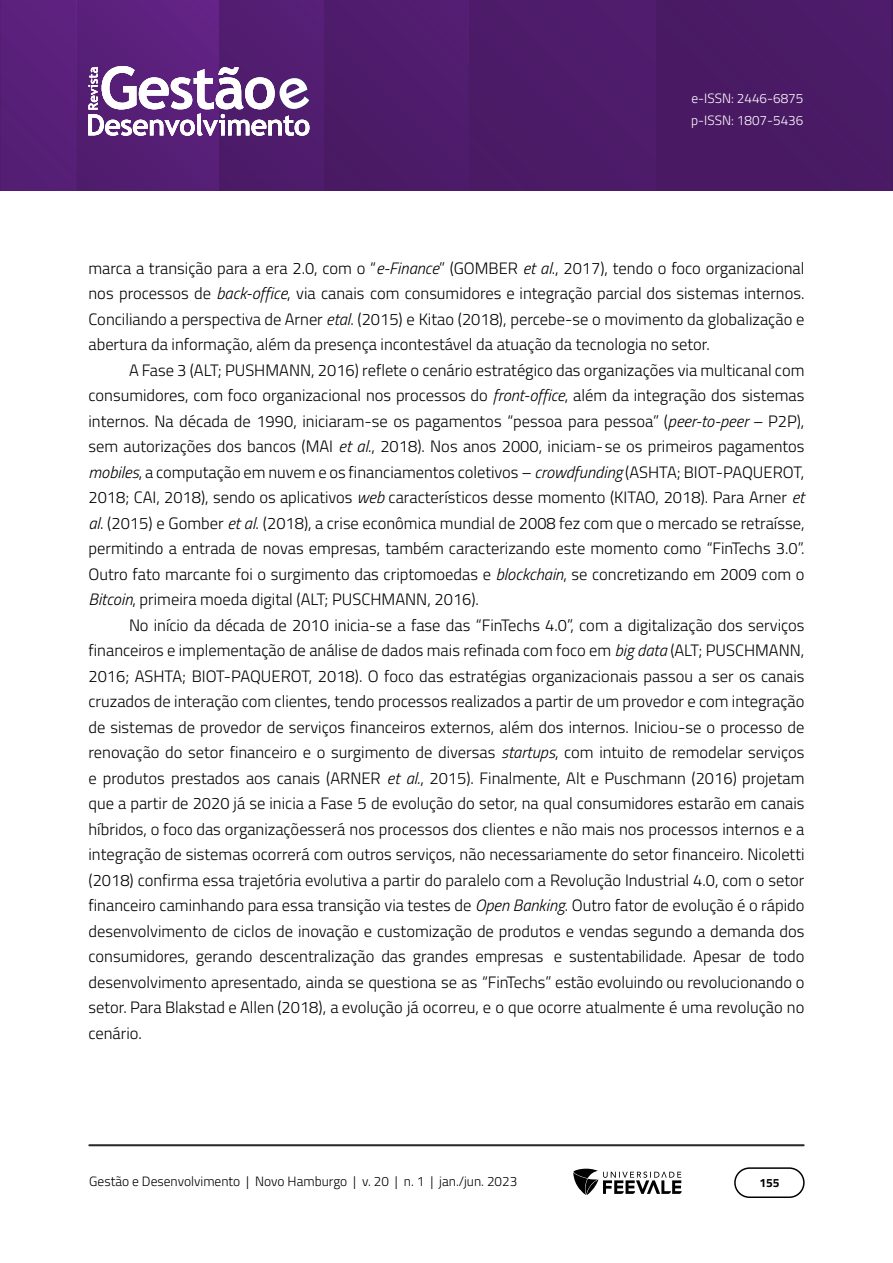
<style>
.page{position:relative;width:893px;height:1263px;background:#fff}
.page>*{position:absolute;margin:0;border:0;box-sizing:border-box;transform-origin:0 0}
.Corpo_de_texto{font:300 16.5px/25.5px "Titillium Web";color:#000;text-align:justify}
.t1{font:300 13.5px "Titillium Web";color:#000}
.t2{font:300 13.5px/22.5px "Titillium Web";color:#fff}
.t3{font:700 12px "Titillium Web";color:#000}
.s1{font-style:italic}
</style>
<div class="page">
<img style="left:0;top:0;width:890px;height:191px">
<hr style="left:219px;top:0;width:1px;height:191px;background:#4f1d6d">
<img style="left:76px;top:0;width:1px;height:191px">
<hr style="left:657px;top:0;width:1px;height:191px;background:#491a63">
<hr style="left:89px;top:1144px;width:715px;height:2px;background:#282828">
<div style="left:734px;top:1167px;width:71px;height:31px;border:2px solid #000;border-radius:15px"></div>
<svg style="left:573px;top:1169px;width:109px;height:26px"></svg>
<svg style="left:88px;top:66px;width:221px;height:70px"></svg>
<p class="t2" style="left:691px;top:86px;width:114px">e-ISSN: 2446-6875 p-ISSN: 1807-5436</p>
<p class="Corpo_de_texto" style="left:88px;top:254px;width:717px">marca a transição para a era 2.0, com o “<span class="s1">e-Finance</span>” (GOMBER <span class="s1">et al</span>., 2017), tendo o foco organizacional nos processos de <span class="s1">back-office</span>, via canais com consumidores e integração parcial dos sistemas internos.<br>Conciliando a perspectiva de Arner <span class="s1">et al</span>. (2015) e Kitao (2018), percebe-se o movimento da globalização e abertura da informação, além da presença incontestável da atuação da tecnologia no setor.</p>
<p class="Corpo_de_texto" style="left:88px;top:356px;width:717px;text-indent:40px">A Fase 3 (ALT; PUSHMANN, 2016) reflete o cenário estratégico das organizações via multicanal com consumidores, com foco organizacional nos processos do <span class="s1">front-office</span>, além da integração dos sistemas internos. Na década de 1990, iniciaram-se os pagamentos “pessoa para pessoa” (<span class="s1">peer-to-peer</span> – P2P), sem autorizações dos bancos (MAI <span class="s1">et al</span>., 2018). Nos anos 2000, iniciam- se os primeiros pagamentos <span class="s1">mobiles</span>, a computação em nuvem e os financiamentos coletivos – <span class="s1">crowdfunding</span> (ASHTA; BIOT-PAQUEROT, 2018; CAI, 2018), sendo os aplicativos <span class="s1">web</span> característicos desse momento (KITAO, 2018). Para Arner <span class="s1">et al</span>. (2015) e Gomber <span class="s1">et al</span>. (2018), a crise econômica mundial de 2008 fez com que o mercado se retraísse, permitindo a entrada de novas empresas, também caracterizando este momento como “FinTechs 3.0”.<br>Outro fato marcante foi o surgimento das criptomoedas e <span class="s1">blockchain</span>, se concretizando em 2009 com o <span class="s1">Bitcoin</span>, primeira moeda digital (ALT; PUSCHMANN, 2016).</p>
<p class="Corpo_de_texto" style="left:88px;top:611px;width:717px;text-indent:40px">No início da década de 2010 inicia-se a fase das “FinTechs 4.0”, com a digitalização dos serviços financeiros e implementação de análise de dados mais refinada com foco em <span class="s1">big data</span> (ALT; PUSCHMANN, 2016; ASHTA; BIOT-PAQUEROT, 2018). O foco das estratégias organizacionais passou a ser os canais cruzados de interação com clientes, tendo processos realizados a partir de um provedor e com integração de sistemas de provedor de serviços financeiros externos, além dos internos. Iniciou-se o processo de renovação do setor financeiro e o surgimento de diversas <span class="s1">startups</span>, com intuito de remodelar serviços e produtos prestados aos canais (ARNER <span class="s1">et al</span>., 2015). Finalmente, Alt e Puschmann (2016) projetam que a partir de 2020 já se inicia a Fase 5 de evolução do setor, na qual consumidores estarão em canais híbridos, o foco das organizações será nos processos dos clientes e não mais nos processos internos e a integração de sistemas ocorrerá com outros serviços, não necessariamente do setor financeiro. Nicoletti (2018) confirma essa trajetória evolutiva a partir do paralelo com a Revolução Industrial 4.0, com o setor financeiro caminhando para essa transição via testes de <span class="s1">Open Banking</span>. Outro fator de evolução é o rápido desenvolvimento de ciclos de inovação e customização de produtos e vendas segundo a demanda dos consumidores, gerando descentralização das grandes empresas e sustentabilidade. Apesar de todo desenvolvimento apresentado, ainda se questiona se as “FinTechs” estão evoluindo ou revolucionando o setor. Para Blakstad e Allen (2018), a evolução já ocorreu, e o que ocorre atualmente é uma revolução no cenário.</p>
<p class="t1" style="left:89px;top:1171px;width:429px">Gestão e Desenvolvimento | Novo Hamburgo | v. 20 | n. 1 | jan./jun. 2023</p>
<p class="t3" style="left:759px;top:1174px;width:22px">155</p>
</div>
